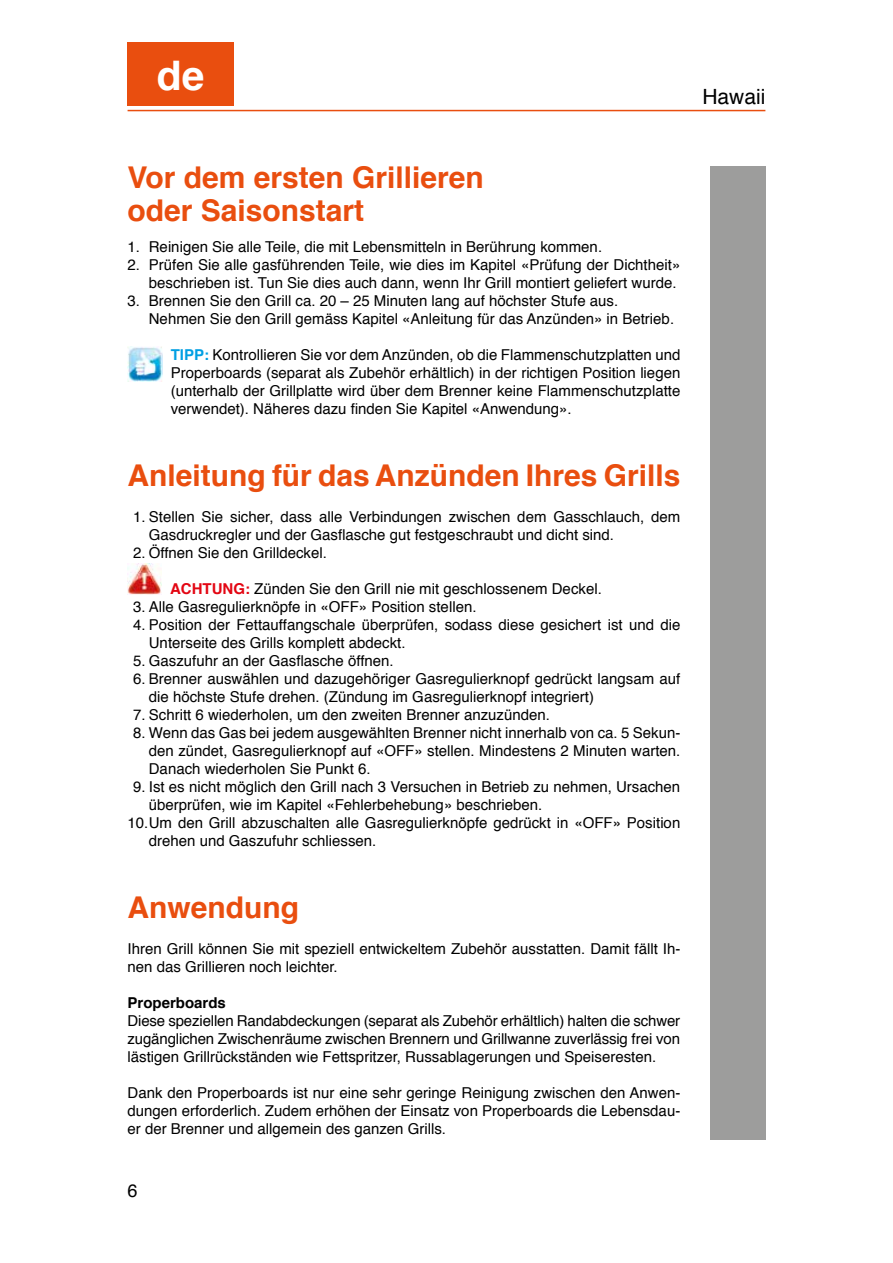
<style>
.page{position:relative;width:893px;height:1263px;background:#fff}
.page>*{position:absolute;margin:0;border:0;box-sizing:border-box;transform-origin:0 0}
.t1{font:700 40.8px "Helvetica";color:#fff}
.t2{font:700 30px/33px "Helvetica";color:#e94e0f}
.t3{font:21px "Helvetica";color:#000}
.t4{font:18px "Helvetica";color:#000}
.t5{font:15px/18px "Helvetica";color:#000}
.t6{font:700 15px "Helvetica";color:#000}
.s1{font-weight:700;color:#009fe3}
.s2{font-weight:700;color:#e30613}
</style>
<div class="page">
<hr style="left:128px;top:110px;width:637px;height:1px;background:#e94e0f">
<div style="left:128px;top:43px;width:106px;height:63px;background:#e94e0f"></div>
<div style="left:710px;top:166px;width:55px;height:974px;background:#9d9d9c"></div>
<img style="left:128px;top:347px;width:34px;height:34px">
<img style="left:128px;top:564px;width:34px;height:31px">
<h1 class="t1" style="left:157px;top:42px;width:49px">de</h1>
<h3 class="t3" style="left:702px;top:81px;width:64px">Hawaii</h3>
<h2 class="t2" style="left:128px;top:162px;width:358px">Vor dem ersten Grillieren oder Saisonstart</h2>
<p class="t5" style="left:128px;top:238px;width:476px">1. Reinigen Sie alle Teile, die mit Lebensmitteln in Berührung kommen.</p>
<p class="t5" style="left:128px;top:256px;width:554px;text-align:right">2. Prüfen Sie alle gasführenden Teile, wie dies im Kapitel «Prüfung der Dichtheit» beschrieben ist. Tun Sie dies auch dann, wenn Ihr Grill montiert geliefert wurde.</p>
<p class="t5" style="left:149px;top:292px;width:527px;text-indent:-21px">3. Brennen Sie den Grill ca. 20 – 25 Minuten lang auf höchster Stufe aus.<br>Nehmen Sie den Grill gemäss Kapitel «Anleitung für das Anzünden» in Betrieb.</p>
<p class="t5" style="left:171px;top:346px;width:511px;text-align:justify"><span class="s1">TIPP:</span> Kontrollieren Sie vor dem Anzünden, ob die Flammenschutzplatten und Properboards (separat als Zubehör erhältlich) in der richtigen Position liegen (unterhalb der Grillplatte wird über dem Brenner keine Flammenschutzplatte verwendet). Näheres dazu finden Sie Kapitel «Anwendung».</p>
<h2 class="t2" style="left:128px;top:459px;width:554px">Anleitung für das Anzünden Ihres Grills</h2>
<p class="t5" style="left:149px;top:508px;width:533px;text-indent:-16px">1. Stellen Sie sicher, dass alle Verbindungen zwischen dem Gasschlauch, dem<br>Gasdruckregler und der Gasflasche gut festgeschraubt und dicht sind.</p>
<p class="t5" style="left:133px;top:544px;width:195px">2. Öffnen Sie den Grilldeckel.</p>
<p class="t5" style="left:170px;top:580px;width:433px"><span class="s2">ACHTUNG:</span> Zünden Sie den Grill nie mit geschlossenem Deckel.</p>
<p class="t5" style="left:133px;top:598px;width:345px">3. Alle Gasregulierknöpfe in «OFF» Position stellen.</p>
<p class="t5" style="left:149px;top:616px;width:533px;text-indent:-16px">4. Position der Fettauffangschale überprüfen, sodass diese gesichert ist und die<br>Unterseite des Grills komplett abdeckt.</p>
<p class="t5" style="left:133px;top:652px;width:262px">5. Gaszufuhr an der Gasflasche öffnen.</p>
<p class="t5" style="left:149px;top:670px;width:533px;text-indent:-16px">6. Brenner auswählen und dazugehöriger Gasregulierknopf gedrückt langsam auf die höchste Stufe drehen. (Zündung im Gasregulierknopf integriert)</p>
<p class="t5" style="left:133px;top:706px;width:418px">7. Schritt 6 wiederholen, um den zweiten Brenner anzuzünden.</p>
<p class="t5" style="left:149px;top:724px;width:533px;text-align:justify;text-indent:-16px">8. Wenn das Gas bei jedem ausgewählten Brenner nicht innerhalb von ca. 5 Sekun&shy;den zündet, Gasregulierknopf auf «OFF» stellen. Mindestens 2 Minuten warten.<br>Danach wiederholen Sie Punkt 6.</p>
<p class="t5" style="left:133px;top:778px;width:549px">9. Ist es nicht möglich den Grill nach 3 Versuchen in Betrieb zu nehmen, Ursachen</p>
<p class="t5" style="left:149px;top:796px;width:395px">überprüfen, wie im Kapitel «Fehlerbehebung» beschrieben.</p>
<p class="t5" style="left:128px;top:814px;width:554px">10.Um den Grill abzuschalten alle Gasregulierknöpfe gedrückt in «OFF» Position</p>
<p class="t5" style="left:149px;top:832px;width:229px">drehen und Gaszufuhr schliessen.</p>
<h2 class="t2" style="left:128px;top:891px;width:173px">Anwendung</h2>
<p class="t5" style="left:128px;top:940px;width:554px">Ihren Grill können Sie mit speziell entwickeltem Zubehör ausstatten. Damit fällt Ih&shy;nen das Grillieren noch leichter.</p>
<p class="t6" style="left:128px;top:991px;width:100px">Properboards</p>
<p class="t5" style="left:128px;top:1012px;width:554px;text-align:justify">Diese speziellen Randabdeckungen (separat als Zubehör erhältlich) halten die schwer zugänglichen Zwischenräume zwischen Brennern und Grillwanne zuverlässig frei von lästigen Grillrückständen wie Fettspritzer, Russablagerungen und Speiseresten.</p>
<p class="t5" style="left:128px;top:1084px;width:554px;text-align:justify">Dank den Properboards ist nur eine sehr geringe Reinigung zwischen den Anwen&shy;dungen erforderlich. Zudem erhöhen der Einsatz von Properboards die Lebensdau&shy;er der Brenner und allgemein des ganzen Grills.</p>
<p class="t4" style="left:128px;top:1176px;width:12px">6</p>
</div>
